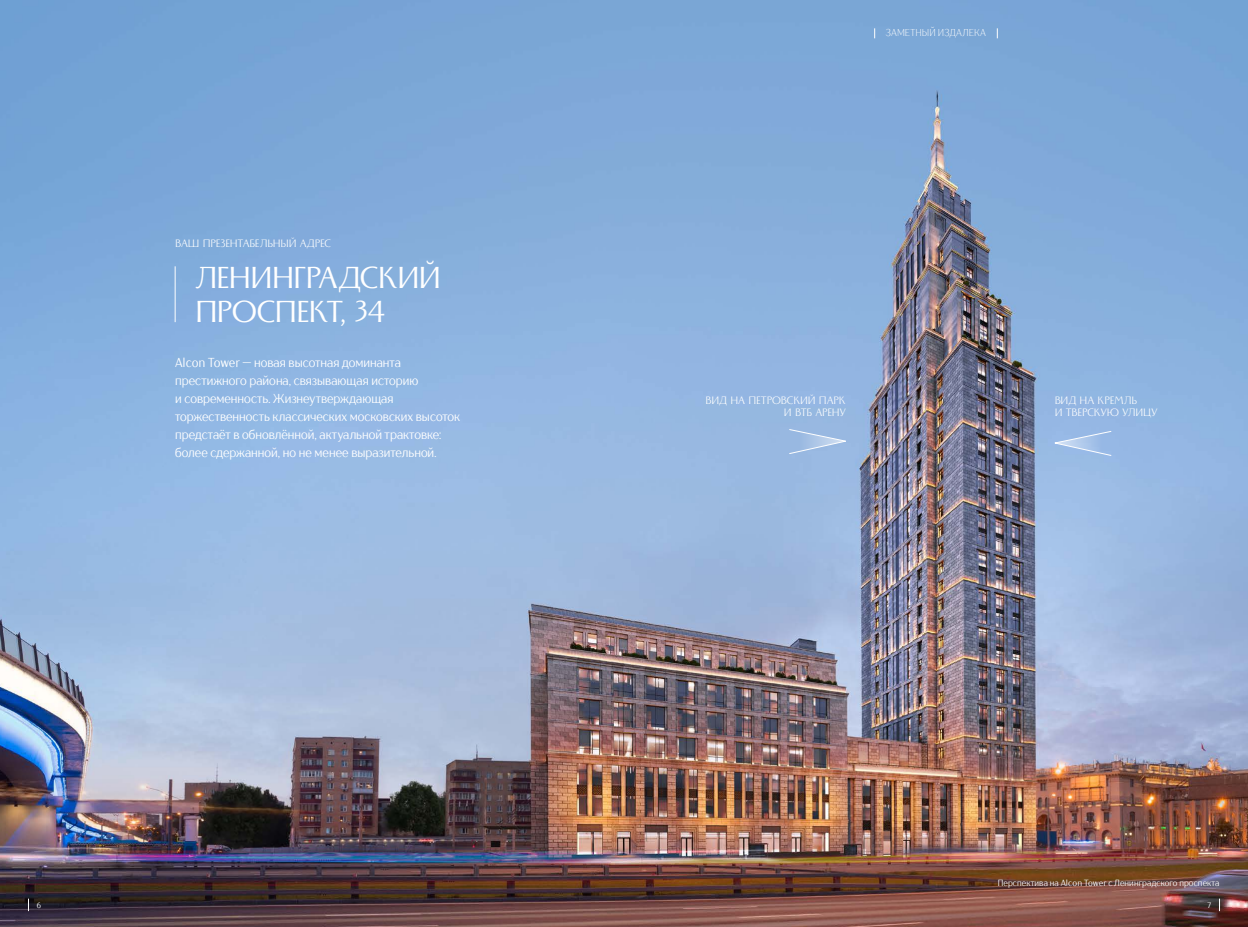
<style>
.page{position:relative;width:1248px;height:927px;background:#fff}
.page>*{position:absolute;margin:0;border:0;box-sizing:border-box;transform-origin:0 0}
.t1{font:34px/34px "Monterchi";letter-spacing:-.035em;color:#fff}
.t2{font:13px/18px "TT Drugs Condensed";color:#fff}
.t3{font:12px/12px "Monterchi";letter-spacing:-.01em;color:#fff;text-align:right}
.t4{font:300 10px "TT Drugs Condensed";letter-spacing:.01em;color:#fff}
.t5{font:9px "TT Drugs Condensed";letter-spacing:.01em;color:#fff}
.t6{font:8px "TT Drugs Condensed";color:#fff}
</style>
<div class="page">
<img style="left:0;top:0;width:1247px;height:927px">
<svg style="left:789px;top:429px;width:58px;height:25px"></svg>
<svg style="left:1052px;top:431px;width:59px;height:25px"></svg>
<hr style="left:175px;top:266px;width:1px;height:56px;background:#fff">
<svg style="left:1219px;top:899px;width:1px;height:12px"></svg>
<svg style="left:28px;top:899px;width:1px;height:12px"></svg>
<p class="t3" style="left:175px;top:237px;width:157px">ВАШ ПРЕЗЕНТАБЕЛЬНЫЙ АДРЕС</p>
<h1 class="t1" style="left:195px;top:259px;width:248px">ЛЕНИНГРАДСКИЙ<br>ПРОСПЕКТ, 34</h1>
<p class="t2" style="left:175px;top:354px;width:286px">Alcon Tower — новая высотная доминанта престижного района, связывающая историю<br>и современность. Жизнеутверждающая торжественность классических московских высоток предстаёт в обновлённой, актуальной трактовке: более сдержанной, но не менее выразительной.</p>
<p class="t4" style="left:885px;top:26px;width:101px">ЗАМЕТНЫЙ ИЗДАЛЕКА</p>
<p class="t3" style="left:705px;top:393px;width:142px">ВИД НА ПЕТРОВСКИЙ ПАРК<br>И ВТБ АРЕНУ</p>
<p class="t3" style="left:1054px;top:393px;width:104px;text-align:left">ВИД НА КРЕМЛЬ<br>И ТВЕРСКУЮ УЛИЦУ</p>
<p class="t5" style="left:997px;top:877px;width:223px">Перспектива на Alcon Tower с Ленинградского проспекта</p>
<p class="t6" style="left:37px;top:900px;width:6px">6</p>
<p class="t6" style="left:1207px;top:900px;width:5px">7</p>
</div>
